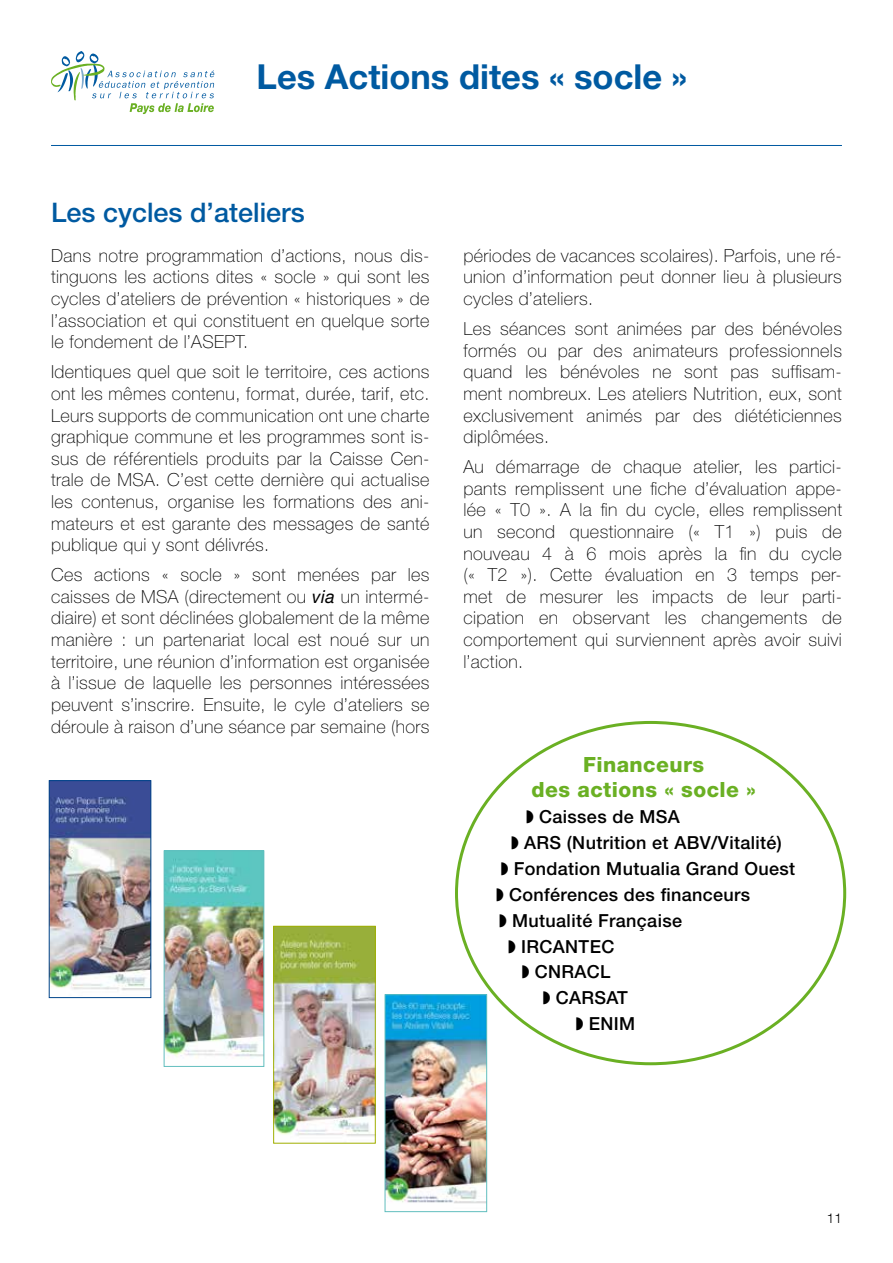
<style>
.page{position:relative;width:893px;height:1263px;background:#fff}
.page>*{position:absolute;margin:0;border:0;box-sizing:border-box;transform-origin:0 0}
.t1{font:700 34.5px "Helvetica Neue LT";color:#005aa1}
.t2{font:500 27px "Helvetica Neue LT";color:#005aa1}
.t3{font:800 21px/25.2px "Helvetica Neue LT";letter-spacing:.02em;color:#6ab023;text-align:center}
.t4{font:100 18px/21.6px "Helvetica Neue LT";letter-spacing:.02em;color:#000;text-align:justify}
.t5{font:500 18px "Helvetica Neue LT";letter-spacing:.02em;color:#000}
.t6{font:300 13.5px "Helvetica Neue LT";color:#000}
.s1{font-weight:400;font-style:italic}
</style>
<div class="page">
<svg style="left:51px;top:51px;width:163px;height:63px"></svg>
<hr style="left:51px;top:145px;width:791px;height:1px;background:#005aa1">
<img style="left:275px;top:928px;width:99px;height:208px">
<div style="left:273px;top:926px;width:103px;height:217px;border:1px solid #a0af00"></div>
<img style="left:51px;top:782px;width:98px;height:209px">
<div style="left:49px;top:780px;width:102px;height:218px;border:1px solid #00448a"></div>
<img style="left:387px;top:996px;width:98px;height:208px">
<div style="left:385px;top:994px;width:102px;height:218px;border:1px solid #61bebe"></div>
<img style="left:166px;top:852px;width:96px;height:206px">
<div style="left:164px;top:850px;width:100px;height:217px;border:1px solid #61bebe"></div>
<h1 class="t1" style="left:257px;top:56px;width:432px">Les Actions dites « socle »</h1>
<h2 class="t2" style="left:51px;top:196px;width:255px">Les cycles d’ateliers</h2>
<p class="t4" style="left:51px;top:245px;width:380px">Dans notre programmation d’actions, nous dis&shy;tinguons les actions dites « socle » qui sont les cycles d’ateliers de prévention « historiques » de l’association et qui constituent en quelque sorte le fondement de l’ASEPT.</p>
<p class="t4" style="left:51px;top:361px;width:380px">Identiques quel que soit le territoire, ces actions ont les mêmes contenu, format, durée, tarif, etc.<br>Leurs supports de communication ont une charte graphique commune et les programmes sont is&shy;sus de référentiels produits par la Caisse Cen&shy;trale de MSA. C’est cette dernière qui actualise les contenus, organise les formations des ani&shy;mateurs et est garante des messages de santé publique qui y sont délivrés.</p>
<p class="t4" style="left:51px;top:564px;width:380px">Ces actions « socle » sont menées par les caisses de MSA (directement ou <span class="s1">via</span> un intermé&shy;diaire) et sont déclinées globalement de la même manière : un partenariat local est noué sur un territoire, une réunion d’information est organisée à l’issue de laquelle les personnes intéressées peuvent s’inscrire. Ensuite, le cyle d’ateliers se déroule à raison d’une séance par semaine (hors</p>
<p class="t4" style="left:463px;top:245px;width:380px">périodes de vacances scolaires). Parfois, une ré&shy;union d’information peut donner lieu à plusieurs cycles d’ateliers.</p>
<p class="t4" style="left:463px;top:318px;width:380px">Les séances sont animées par des bénévoles formés ou par des animateurs professionnels quand les bénévoles ne sont pas suffisam&shy;ment nombreux. Les ateliers Nutrition, eux, sont exclusivement animés par des diététiciennes diplômées.</p>
<p class="t4" style="left:463px;top:456px;width:380px">Au démarrage de chaque atelier, les partici&shy;pants remplissent une fiche d’évaluation appe&shy;lée « T0 ». A la fin du cycle, elles remplissent un second questionnaire (« T1 ») puis de nouveau 4 à 6 mois après la fin du cycle (« T2 »). Cette évaluation en 3 temps per&shy;met de mesurer les impacts de leur parti&shy;cipation en observant les changements de comportement qui surviennent après avoir suivi l’action.</p>
<p class="t3" style="left:531px;top:752px;width:226px">Financeurs<br>des actions « socle »</p>
<p class="t5" style="left:526px;top:806px;width:155px">◗ Caisses de MSA</p>
<p class="t5" style="left:511px;top:832px;width:272px">◗ ARS (Nutrition et ABV/Vitalité)</p>
<p class="t5" style="left:501px;top:858px;width:296px">◗ Fondation Mutualia Grand Ouest</p>
<p class="t5" style="left:496px;top:884px;width:255px">◗ Conférences des financeurs</p>
<p class="t5" style="left:499px;top:909px;width:184px">◗ Mutualité Française</p>
<p class="t5" style="left:508px;top:935px;width:108px">◗ IRCANTEC</p>
<p class="t5" style="left:522px;top:961px;width:90px">◗ CNRACL</p>
<p class="t5" style="left:543px;top:987px;width:87px">◗ CARSAT</p>
<p class="t5" style="left:576px;top:1013px;width:61px">◗ ENIM</p>
<p class="t6" style="left:827px;top:1209px;width:17px">11</p>
</div>
